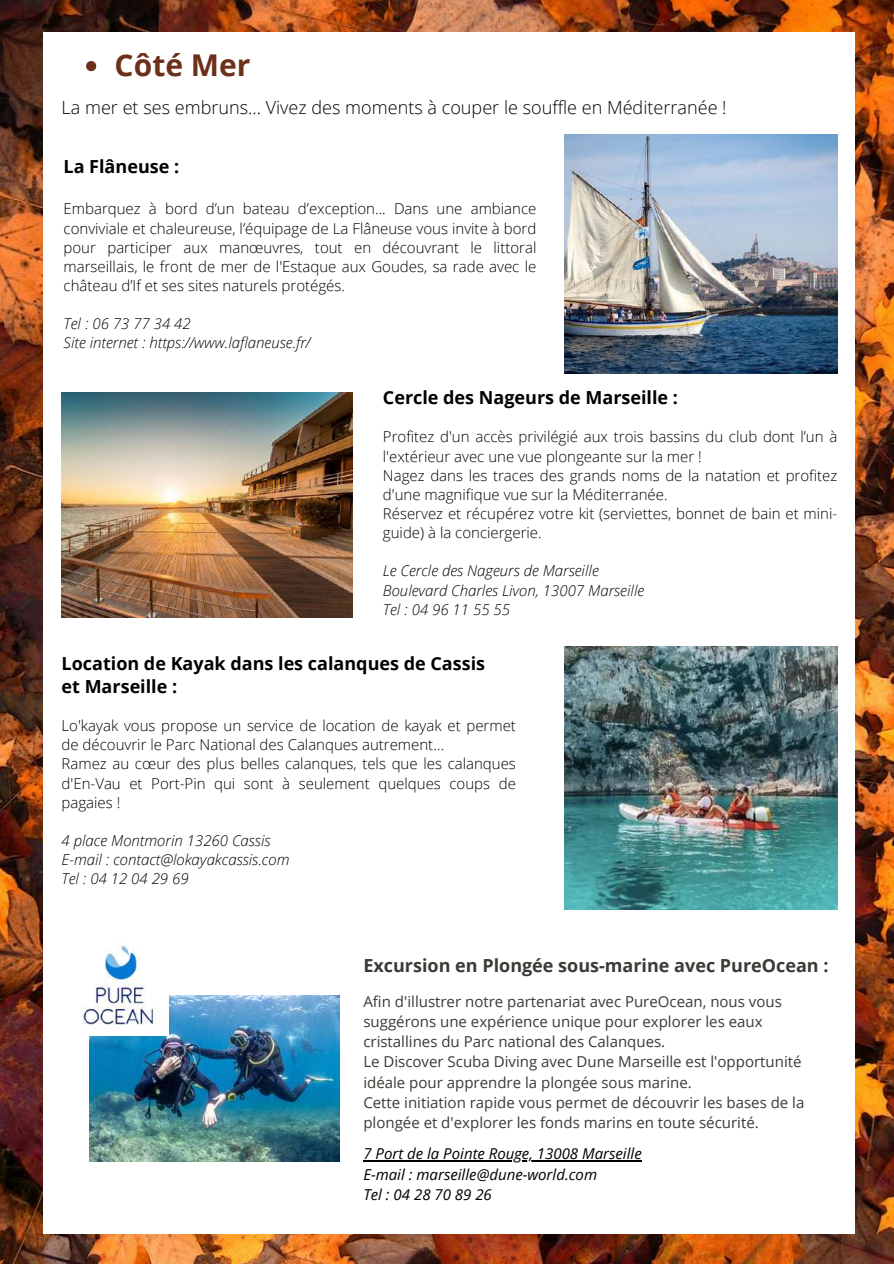
<style>
.page{position:relative;width:894px;height:1264px;background:#fff}
.page>*{position:absolute;margin:0;border:0;box-sizing:border-box;transform-origin:0 0}
.t1{font:700 30px "Open Sans";color:#6c2f1a}
.t2{font:700 18px/22.5px "Open Sans";color:#000}
.t3{font:300 18px "Open Sans";color:#000}
.t4{font:700 18px "Open Sans";color:#3d3935}
.t5{font:300 15px/19.2px "Open Sans";color:#000}
.t6{font:15px/20.2px "Open Sans";color:#3d3935}
.t7{font:italic 300 15px/19.2px "Open Sans";color:#000}
.t8{font:italic 15px/20.2px "Open Sans";color:#000}
</style>
<div class="page">
<img style="left:0;top:0;width:893px;height:1263px">
<div style="left:44px;top:33px;width:811px;height:1200px;background:#fff"></div>
<img style="left:62px;top:392px;width:290px;height:225px">
<img style="left:564px;top:134px;width:273px;height:240px">
<img style="left:564px;top:647px;width:273px;height:262px">
<img style="left:89px;top:995px;width:250px;height:166px">
<img style="left:81px;top:942px;width:88px;height:93px">
<svg style="left:86px;top:61px;width:10px;height:10px"></svg>
<hr style="left:363px;top:1160px;width:278px;height:1px;background:#000">
<h1 class="t1" style="left:115px;top:44px;width:137px">Côté Mer</h1>
<p class="t3" style="left:62px;top:95px;width:666px">La mer et ses embruns... Vivez des moments à couper le souffle en Méditerranée !</p>
<p class="t2" style="left:64px;top:154px;width:117px">La Flâneuse :</p>
<p class="t5" style="left:64px;top:199px;width:474px;text-align:justify">Embarquez à bord d’un bateau d’exception... Dans une ambiance conviviale et chaleureuse, l’équipage de La Flâneuse vous invite à bord pour participer aux manœuvres, tout en découvrant le littoral marseillais, le front de mer de l'Estaque aux Goudes, sa rade avec le château d’If et ses sites naturels protégés.</p>
<p class="t7" style="left:64px;top:314px;width:248px">Tel : 06 73 77 34 42<br>Site internet : https://www.laflaneuse.fr/</p>
<p class="t2" style="left:383px;top:386px;width:296px">Cercle des Nageurs de Marseille :</p>
<p class="t5" style="left:383px;top:427px;width:456px">Profitez d'un accès privilégié aux trois bassins du club dont l’un à l'extérieur avec une vue plongeante sur la mer !<br>Nagez dans les traces des grands noms de la natation et profitez d'une magnifique vue sur la Méditerranée.<br>Réservez et récupérez votre kit (serviettes, bonnet de bain et mini&shy;guide) à la conciergerie.</p>
<p class="t7" style="left:383px;top:561px;width:263px">Le Cercle des Nageurs de Marseille<br>Boulevard Charles Livon, 13007 Marseille<br>Tel : 04 96 11 55 55</p>
<p class="t2" style="left:62px;top:652px;width:425px">Location de Kayak dans les calanques de Cassis et Marseille :</p>
<p class="t5" style="left:62px;top:715px;width:456px">Lo'kayak vous propose un service de location de kayak et permet de découvrir le Parc National des Calanques autrement…<br>Ramez au cœur des plus belles calanques, tels que les calanques d'En-Vau et Port-Pin qui sont à seulement quelques coups de pagaies !</p>
<p class="t7" style="left:62px;top:830px;width:229px">4 place Montmorin 13260 Cassis<br>E-mail : contact@lokayakcassis.com<br>Tel : 04 12 04 29 69</p>
<p class="t4" style="left:363px;top:953px;width:466px">Excursion en Plongée sous-marine avec PureOcean :</p>
<p class="t6" style="left:363px;top:990px;width:442px">Afin d'illustrer notre partenariat avec PureOcean, nous vous suggérons une expérience unique pour explorer les eaux cristallines du Parc national des Calanques.<br>Le Discover Scuba Diving avec Dune Marseille est l'opportunité idéale pour apprendre la plongée sous marine.<br>Cette initiation rapide vous permet de découvrir les bases de la plongée et d'explorer les fonds marins en toute sécurité.</p>
<p class="t8" style="left:363px;top:1143px;width:280px">7 Port de la Pointe Rouge, 13008 Marseille<br>E-mail : marseille@dune-world.com<br>Tel : 04 28 70 89 26</p>
</div>
